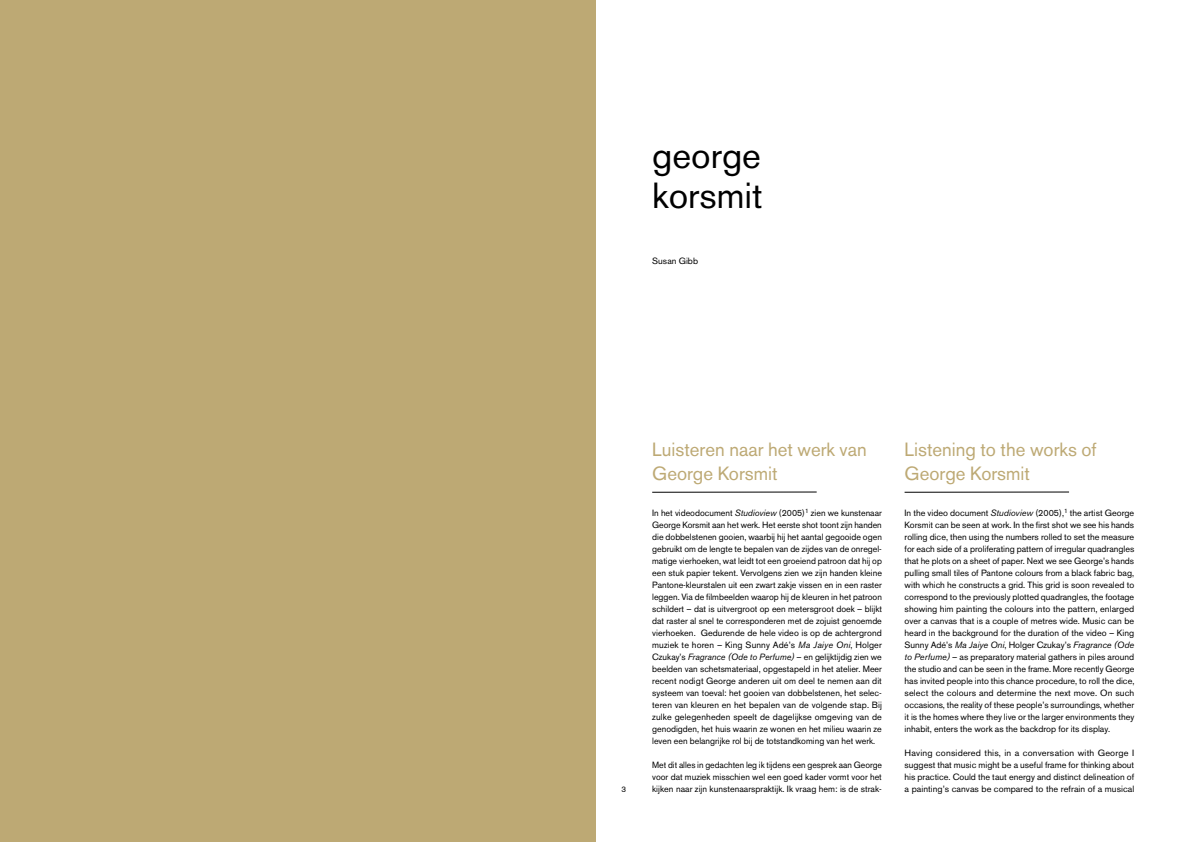
<style>
.page{position:relative;width:1191px;height:842px;background:#fff}
.page>*{position:absolute;margin:0;border:0;box-sizing:border-box;transform-origin:0 0}
.t1{font:36px/40px "Akzidenz Grotesk BE";color:#000}
.t2{font:19px/24px "Akzidenz Grotesk BE";color:#bda974}
.t3{font:9px/12px "Akzidenz Grotesk BE";color:#000;text-align:justify}
.t4{font:9px/12px "Akzidenz Grotesk BE";color:#000;text-align:justify;scale:.96 1}
.t5{font:8px "Akzidenz Grotesk BE";color:#000}
.s1{font-style:italic}
</style>
<div class="page">
<hr style="left:652px;top:492px;width:164px;height:1px;background:#000">
<hr style="left:904px;top:492px;width:165px;height:1px;background:#000">
<div style="left:0;top:0;width:595px;height:842px;background:#bda974"></div>
<h1 class="t1" style="left:652px;top:135px;width:112px">george korsmit</h1>
<p class="t3" style="left:652px;top:255px;width:47px">Susan Gibb</p>
<p class="t5" style="left:621px;top:784px;width:6px">3</p>
<h2 class="t2" style="left:652px;top:437px;width:216px">Luisteren naar het werk van<br>George Korsmit</h2>
<p class="t3" style="left:652px;top:507px;width:231px">In het videodocument <span class="s1">Studioview</span> (2005)<sup>1</sup> zien we kunstenaar George Korsmit aan het werk. Het eerste shot toont zijn handen die dobbelstenen gooien, waarbij hij het aantal gegooide ogen gebruikt om de lengte te bepalen van de zijdes van de onregel&shy;matige vierhoeken, wat leidt tot een groeiend patroon dat hij op een stuk papier tekent. Vervolgens zien we zijn handen kleine Pantone-kleurstalen uit een zwart zakje vissen en in een raster leggen. Via de filmbeelden waarop hij de kleuren in het patroon schildert – dat is uitvergroot op een metersgroot doek – blijkt dat raster al snel te corresponderen met de zojuist genoemde vierhoeken. Gedurende de hele video is op de achtergrond muziek te horen – King Sunny Adé’s <span class="s1">Ma Jaiye Oni</span>, Holger Czukay’s <span class="s1">Fragrance (Ode to Perfume)</span> – en gelijktijdig zien we beelden van schetsmateriaal, opgestapeld in het atelier. Meer recent nodigt George anderen uit om deel te nemen aan dit systeem van toeval: het gooien van dobbelstenen, het selec&shy;teren van kleuren en het bepalen van de volgende stap. Bij zulke gelegenheden speelt de dagelijkse omgeving van de genodigden, het huis waarin ze wonen en het milieu waarin ze leven een belangrijke rol bij de totstandkoming van het werk.</p>
<p class="t4" style="left:652px;top:759px;width:241px">Met dit alles in gedachten leg ik tijdens een gesprek aan George voor dat muziek misschien wel een goed kader vormt voor het kijken naar zijn kunstenaarspraktijk. Ik vraag hem: is de strak-</p>
<h2 class="t2" style="left:904px;top:437px;width:193px">Listening to the works of<br>George Korsmit</h2>
<p class="t3" style="left:904px;top:507px;width:231px">In the video document <span class="s1">Studioview</span> (2005),<sup>1</sup> the artist George Korsmit can be seen at work. In the first shot we see his hands rolling dice, then using the numbers rolled to set the measure for each side of a proliferating pattern of irregular quadrangles that he plots on a sheet of paper. Next we see George’s hands pulling small tiles of Pantone colours from a black fabric bag, with which he constructs a grid. This grid is soon revealed to correspond to the previously plotted quadrangles, the footage showing him painting the colours into the pattern, enlarged over a canvas that is a couple of metres wide. Music can be heard in the background for the duration of the video – King Sunny Adé’s <span class="s1">Ma Jaiye Oni</span>, Holger Czukay’s <span class="s1">Fragrance (Ode to Perfume)</span> – as preparatory material gathers in piles around the studio and can be seen in the frame. More recently George has invited people into this chance procedure, to roll the dice, select the colours and determine the next move. On such occasions, the reality of these people’s surroundings, whether it is the homes where they live or the larger environments they inhabit, enters the work as the backdrop for its display.</p>
<p class="t3" style="left:904px;top:747px;width:231px">Having considered this, in a conversation with George I suggest that music might be a useful frame for thinking about his practice. Could the taut energy and distinct delineation of a painting’s canvas be compared to the refrain of a musical</p>
</div>
